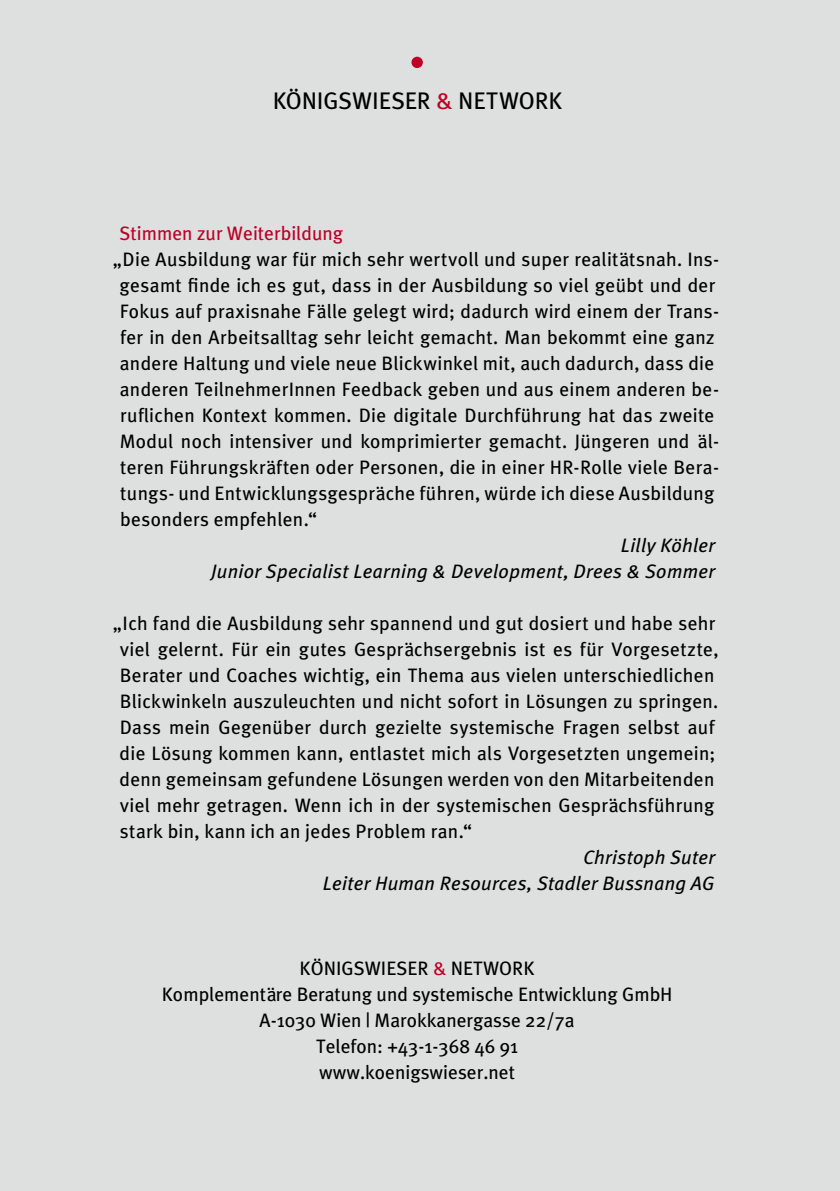
<style>
.page{position:relative;width:840px;height:1191px;background:#fff}
.page>*{position:absolute;margin:0;border:0;box-sizing:border-box;transform-origin:0 0}
.t1{font:24px "Meta Plus Book Caps";letter-spacing:-.005em;color:#000}
.t2{font:19.4px/26px "Meta Plus";letter-spacing:.015em;color:#000}
.t3{font:italic 19.4px/26px "Meta Plus";letter-spacing:.015em;color:#000;text-align:right}
.t4{font:19.4px "Meta Plus";color:#be0027}
.s1{color:#be0027}
</style>
<div class="page">
<div style="left:0;top:0;width:839px;height:1191px;background:#dde0de"></div>
<div style="left:411px;top:57px;width:11px;height:11px;background:#be0027;border-radius:50%"></div>
<p class="t1" style="left:273px;top:87px;width:291px">KÖNIGSWIESER <span class="s1">&amp;</span> NETWORK</p>
<p class="t4" style="left:119px;top:221px;width:225px">Stimmen zur Weiterbildung</p>
<p class="t2" style="left:119px;top:246px;width:600px;text-indent:-7px">„Die Ausbildung war für mich sehr wertvoll und super realitätsnah. Ins&shy;gesamt finde ich es gut, dass in der Ausbildung so viel geübt und der Fokus auf praxisnahe Fälle gelegt wird; dadurch wird einem der Trans&shy;fer in den Arbeitsalltag sehr leicht gemacht. Man bekommt eine ganz andere Haltung und viele neue Blickwinkel mit, auch dadurch, dass die anderen TeilnehmerInnen Feedback geben und aus einem anderen be&shy;ruflichen Kontext kommen. Die digitale Durchführung hat das zweite Modul noch intensiver und komprimierter gemacht. Jüngeren und äl&shy;teren Führungskräften oder Personen, die in einer HR-Rolle viele Bera&shy;tungs- und Entwicklungsgespräche führen, würde ich diese Ausbildung besonders empfehlen.“</p>
<p class="t3" style="left:211px;top:532px;width:505px">Lilly Köhler<br>Junior Specialist Learning &amp; Development, Drees &amp; Sommer</p>
<p class="t2" style="left:119px;top:610px;width:600px;text-indent:-7px">„Ich fand die Ausbildung sehr spannend und gut dosiert und habe sehr viel gelernt. Für ein gutes Gesprächsergebnis ist es für Vorgesetzte, Berater und Coaches wichtig, ein Thema aus vielen unterschiedlichen Blickwinkeln auszuleuchten und nicht sofort in Lösungen zu springen.<br>Dass mein Gegenüber durch gezielte systemische Fragen selbst auf die Lösung kommen kann, entlastet mich als Vorgesetzten ungemein; denn gemeinsam gefundene Lösungen werden von den Mitarbeitenden viel mehr getragen. Wenn ich in der systemischen Gesprächsführung stark bin, kann ich an jedes Problem ran.“</p>
<p class="t3" style="left:322px;top:843px;width:393px">Christoph Suter<br>Leiter Human Resources, Stadler Bussnang AG</p>
<p class="t2" style="left:162px;top:955px;width:512px;text-align:center">KÖNIGSWIESER <span class="s1">&amp;</span> NETWORK<br>Komplementäre Beratung und systemische Entwicklung GmbH A-1030 Wien | Marokkanergasse 22/7a<br>Telefon: +43-1-368 46 91<br>www.koenigswieser.net</p>
</div>
